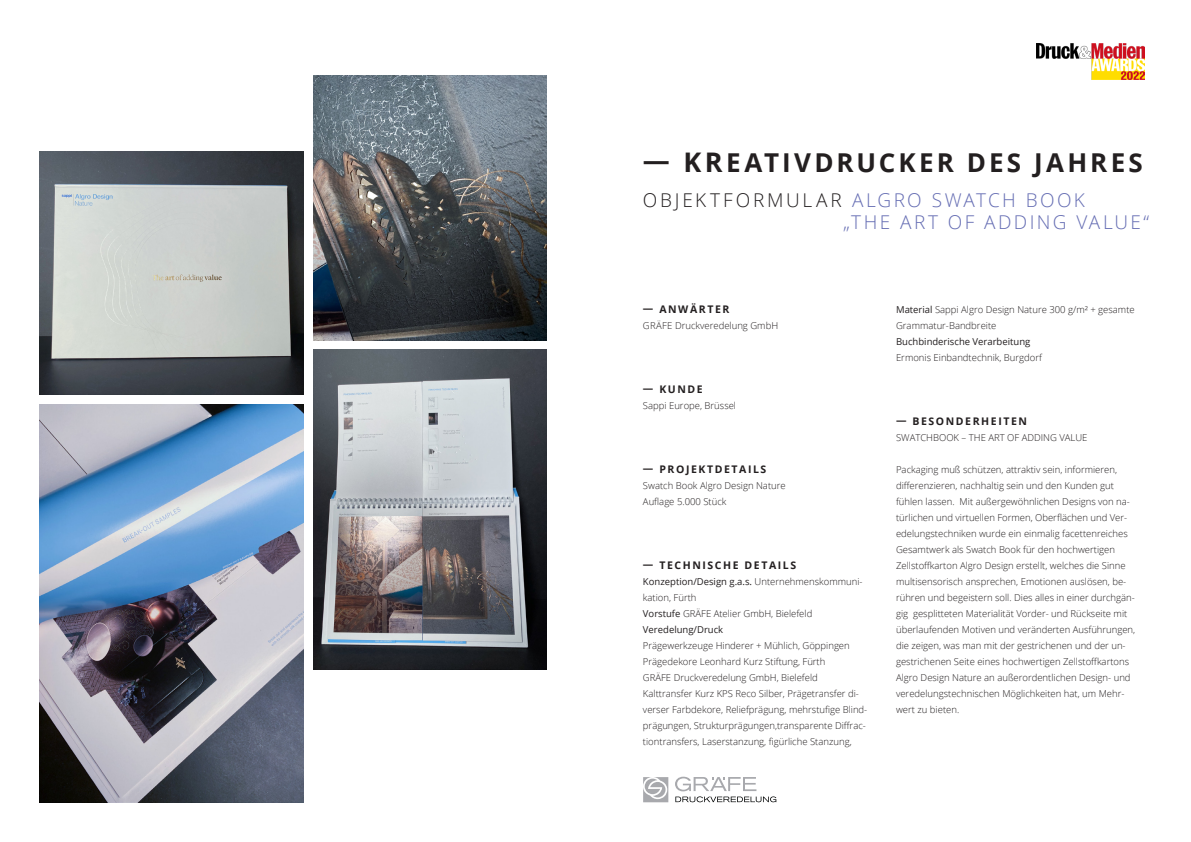
<style>
.page{position:relative;width:1191px;height:842px;background:#fff}
.page>*{position:absolute;margin:0;border:0;box-sizing:border-box;transform-origin:0 0}
.t1{font:700 26px "Open Sans";letter-spacing:.12em;color:#231f20}
.t2{font:300 19px/22px "Open Sans";letter-spacing:.13em;color:#656db3}
.t3{font:700 10.5px "Open Sans";letter-spacing:.15em;color:#231f20}
.t4{font:300 9.5px/16px "Open Sans";color:#231f20}
.t5{font:9.5px "Open Sans";color:#231f20}
.s1{font-size:27px}
.s2{color:#231f20}
.s3{font-weight:400}
</style>
<div class="page">
<img style="left:40px;top:152px;width:263px;height:243px">
<svg style="left:643px;top:777px;width:25px;height:25px"></svg>
<svg style="left:675px;top:777px;width:101px;height:25px"></svg>
<img style="left:40px;top:405px;width:263px;height:397px">
<img style="left:313px;top:350px;width:233px;height:319px">
<img style="left:314px;top:76px;width:232px;height:264px">
<img style="left:1036px;top:43px;width:108px;height:37px">
<p class="t1" style="left:643px;top:145px;width:501px"><span class="s1">— KR</span>EATIVDRUCKER DES JAHRES</p>
<p class="t2" style="left:843px;top:189px;width:307px;text-indent:-200px"><span class="s2">OBJEKTFORMULAR</span> ALGRO SWATCH BOOK<br>„THE ART OF ADDING VALUE“</p>
<p class="t3" style="left:643px;top:301px;width:88px">— ANWÄRTER</p>
<p class="t4" style="left:643px;top:317px;width:137px">GRÄFE Druckveredelung GmbH</p>
<p class="t3" style="left:643px;top:381px;width:61px">— KUNDE</p>
<p class="t4" style="left:643px;top:397px;width:95px">Sappi Europe, Brüssel</p>
<p class="t3" style="left:643px;top:461px;width:125px">— PROJEKTDETAILS</p>
<p class="t4" style="left:643px;top:477px;width:144px">Swatch Book Algro Design Nature<br>Auflage 5.000 Stück</p>
<p class="t3" style="left:643px;top:557px;width:155px">— TECHNISCHE DETAILS</p>
<p class="t4" style="left:643px;top:573px;width:221px"><span class="s3">Konzeption/Design g.a.s.</span> Unternehmenskommuni&shy;kation, Fürth</p>
<p class="t4" style="left:643px;top:605px;width:171px"><span class="s3">Vorstufe</span> GRÄFE Atelier GmbH, Bielefeld</p>
<p class="t5" style="left:643px;top:623px;width:82px">Veredelung/Druck</p>
<p class="t4" style="left:643px;top:637px;width:208px">Prägewerkzeuge Hinderer + Mühlich, Göppingen</p>
<p class="t4" style="left:643px;top:653px;width:184px">Prägedekore Leonhard Kurz Stiftung, Fürth</p>
<p class="t4" style="left:643px;top:669px;width:176px">GRÄFE Druckveredelung GmbH, Bielefeld</p>
<p class="t4" style="left:643px;top:685px;width:226px">Kalttransfer Kurz KPS Reco Silber, Prägetransfer di&shy;verser Farbdekore, Reliefprägung, mehrstufige Blind&shy;prägungen, Strukturprägungen,transparente Diffrac&shy;tiontransfers, Laserstanzung, figürliche Stanzung,</p>
<p class="t4" style="left:896px;top:301px;width:240px"><span class="s3">Material</span> Sappi Algro Design Nature 300 g/m² + gesamte<br>Grammatur-Bandbreite</p>
<p class="t4" style="left:896px;top:333px;width:147px"><span class="s3">Buchbinderische Verarbeitung<br></span>Ermonis Einbandtechnik, Burgdorf</p>
<p class="t3" style="left:896px;top:413px;width:132px">— BESONDERHEITEN</p>
<p class="t4" style="left:896px;top:429px;width:193px">SWATCHBOOK – THE ART OF ADDING VALUE</p>
<p class="t4" style="left:896px;top:461px;width:241px">Packaging muß schützen, attraktiv sein, informieren, differenzieren, nachhaltig sein und den Kunden gut fühlen lassen. Mit außergewöhnlichen Designs von na&shy;türlichen und virtuellen Formen, Oberflächen und Ver&shy;edelungstechniken wurde ein einmalig facettenreiches Gesamtwerk als Swatch Book für den hochwertigen Zellstoffkarton Algro Design erstellt, welches die Sinne multisensorisch ansprechen, Emotionen auslösen, be&shy;rühren und begeistern soll. Dies alles in einer durchgän&shy;gig gesplitteten Materialität Vorder- und Rückseite mit überlaufenden Motiven und veränderten Ausführungen, die zeigen, was man mit der gestrichenen und der un&shy;gestrichenen Seite eines hochwertigen Zellstoffkartons Algro Design Nature an außerordentlichen Design- und veredelungstechnischen Möglichkeiten hat, um Mehr&shy;wert zu bieten.</p>
</div>
